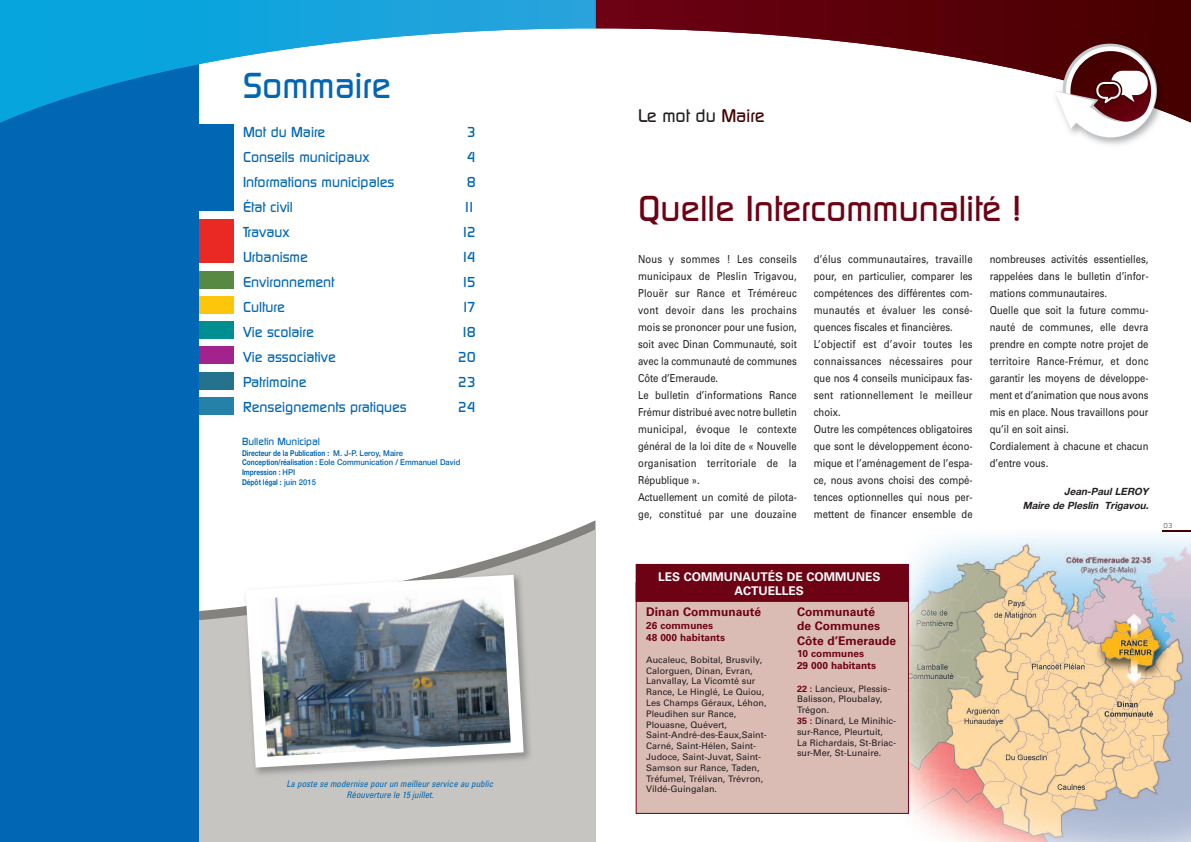
<style>
.page{position:relative;width:1191px;height:842px;background:#fff}
.page>*{position:absolute;margin:0;border:0;box-sizing:border-box;transform-origin:0 0}
.t1{font:500 35px "Digital";color:#6e0215}
.t2{font:500 35px "Digital";color:#0166b3}
.t3{font:500 17.7px "Digital";color:#231f20}
.t4{font:500 14px/25px "Digital";color:#0166b3}
.t5{font:500 14px/25px "Digital";letter-spacing:-.185em;color:#0166b3;text-align:right}
.t6{font:700 12px/14.4px "Univers";color:#6e0215}
.t7{font:700 12px/14.4px "Univers";color:#fff;text-align:center}
.t8{font:11px/17px "Univers";color:#231f20;scale:.86 1}
.t9{font:700 10px/12px "Univers";color:#6e0215}
.t10{font:italic 700 10px/14px "Helvetica Neue LT";color:#231f20;text-align:right}
.t11{font:500 10px "Digital";color:#0166b3}
.t12{font:9px/10.8px "Univers";color:#231f20}
.t13{font:italic condensed 9px/10.8px "Univers";color:#0166b3;text-align:center}
.t14{font:700 8px/9.6px "Helvetica Neue LT";color:#0166b3;scale:.82 1}
.t15{font:500 7px "Digital";color:#84827e}
.s1{font-weight:500}
.s2{color:#430000}
.s3{font-weight:700;color:#6e0215}
</style>
<div class="page">
<img style="left:872px;top:530px;width:319px;height:312px">
<div style="left:636px;top:583px;width:272px;height:230px;background:#dabcb5"></div>
<div style="left:636px;top:582px;width:272px;height:232px;border:1px solid #6e0215"></div>
<div style="left:190px;top:125px;width:43px;height:86px;background:#0166b3"></div>
<div style="left:187px;top:219px;width:46px;height:44px;background:#ea2924"></div>
<div style="left:185px;top:271px;width:48px;height:17px;background:#578943"></div>
<div style="left:192px;top:296px;width:41px;height:17px;background:#fec50d"></div>
<div style="left:192px;top:322px;width:41px;height:17px;background:#008e91"></div>
<div style="left:191px;top:347px;width:42px;height:17px;background:#a2238e"></div>
<div style="left:197px;top:372px;width:36px;height:17px;background:#25728f"></div>
<div style="left:197px;top:398px;width:36px;height:17px;background:#2681a8"></div>
<svg style="left:1162px;top:531px;width:29px;height:1px"></svg>
<svg style="left:595px;top:0;width:596px;height:123px"></svg>
<img style="left:1044px;top:116px;width:131px;height:29px">
<img style="left:1044px;top:29px;width:131px;height:87px">
<svg style="left:1062px;top:44px;width:94px;height:94px"></svg>
<svg style="left:1065px;top:46px;width:90px;height:90px"></svg>
<svg style="left:1070px;top:51px;width:81px;height:81px"></svg>
<svg style="left:1055px;top:71px;width:100px;height:66px"></svg>
<svg style="left:198px;top:529px;width:397px;height:313px;fill:#c6c5c1"></svg>
<img style="left:242px;top:570px;width:295px;height:211px">
<svg style="left:246px;top:575px;width:277px;height:192px"></svg>
<img style="left:258px;top:585px;width:253px;height:172px">
<div style="left:0;top:0;width:198px;height:842px;background:#0166b3"></div>
<svg style="left:0;top:0;width:595px;height:129px"></svg>
<div style="left:636px;top:565px;width:272px;height:36px;background:#6e0215"></div>
<div style="left:636px;top:564px;width:272px;height:38px;border:1px solid #6e0215"></div>
<h1 class="t2" style="left:243px;top:65px;width:149px">Sommaire</h1>
<p class="t4" style="left:243px;top:119px;width:165px">Mot du Maire<br>Conseils municipaux<br>Informations municipales<br>État civil<br>Travaux<br>Urbanisme<br>Environnement<br>Culture<br>Vie scolaire<br>Vie associative<br>Patrimoine<br>Renseignements pratiques</p>
<p class="t5" style="left:458px;top:119px;width:20px">3<br>4<br>8<br>11<br>12<br>14<br>15<br>17<br>18<br>20<br>23<br>24</p>
<p class="t11" style="left:242px;top:436px;width:79px">Bulletin Municipal</p>
<p class="t14" style="left:242px;top:449px;width:268px">Directeur de la Publication : <span class="s1">M. J-P. Leroy, Maire </span>Conception/réalisation : <span class="s1">Eole Communication / Emmanuel David </span>Impression : <span class="s1">HPI<br></span>Dépôt légal : <span class="s1">juin 2015</span></p>
<p class="t13" style="left:286px;top:779px;width:208px">La poste se modernise pour un meilleur service au public<br>Réouverture le 15 juillet.</p>
<h2 class="t3" style="left:638px;top:105px;width:128px">Le mot du <span class="s2">Maire</span></h2>
<h1 class="t1" style="left:638px;top:189px;width:385px">Quelle Intercommunalité !</h1>
<p class="t8" style="left:638px;top:252px;width:186px">Nous y sommes ! Les conseils municipaux de Pleslin Trigavou,<br>Plouër sur Rance et Tréméreuc vont devoir dans les prochains mois se prononcer pour une fusion, soit avec Dinan Communauté, soit avec la communauté de communes<br>Côte d’Emeraude.<br>Le bulletin d’informations Rance<br>Frémur distribué avec notre bulletin municipal, évoque le contexte général de la loi dite de « Nouvelle organisation territoriale de la<br>République ».<br>Actuellement un comité de pilota&shy;ge, constitué par une douzaine</p>
<p class="t8" style="left:989px;top:252px;width:186px">nombreuses activités essentielles, rappelées dans le bulletin d’infor&shy;mations communautaires.<br>Quelle que soit la future commu&shy;nauté de communes, elle devra prendre en compte notre projet de territoire Rance-Frémur, et donc garantir les moyens de développe&shy;ment et d’animation que nous avons mis en place. Nous travaillons pour qu’il en soit ainsi.<br>Cordialement à chacune et chacun d’entre vous.</p>
<p class="t8" style="left:814px;top:252px;width:186px">d’élus communautaires, travaille pour, en particulier, comparer les compétences des différentes com&shy;munautés et évaluer les consé&shy;quences fiscales et financières.<br>L’objectif est d’avoir toutes les connaissances nécessaires pour que nos 4 conseils municipaux fas&shy;sent rationnellement le meilleur choix.<br>Outre les compétences obligatoires que sont le développement écono&shy;mique et l’aménagement de l’espa&shy;ce, nous avons choisi des compé&shy;tences optionnelles qui nous per&shy;mettent de financer ensemble de</p>
<p class="t10" style="left:1022px;top:485px;width:129px">Jean-Paul LEROY<br>Maire de Pleslin Trigavou.</p>
<p class="t15" style="left:1163px;top:521px;width:11px">03</p>
<p class="t7" style="left:658px;top:570px;width:224px">LES COMMUNAUTÉS DE COMMUNES<br>ACTUELLES</p>
<p class="t6" style="left:646px;top:605px;width:116px">Dinan Communauté</p>
<p class="t9" style="left:646px;top:620px;width:80px">26 communes<br>48 000 habitants</p>
<p class="t12" style="left:646px;top:655px;width:122px">Aucaleuc, Bobital, Brusvily,<br>Calorguen, Dinan, Evran,<br>Lanvallay, La Vicomté sur<br>Rance, Le Hinglé, Le Quiou,<br>Les Champs Géraux, Léhon,<br>Pleudihen sur Rance,<br>Plouasne, Quévert,<br>Saint-André-des-Eaux,Saint-<br>Carné, Saint-Hélen, Saint-<br>Judoce, Saint-Juvat, Saint-<br>Samson sur Rance, Taden,<br>Tréfumel, Trélivan, Trévron,<br>Vildé-Guingalan.</p>
<p class="t6" style="left:797px;top:605px;width:101px">Communauté<br>de Communes<br>Côte d’Emeraude</p>
<p class="t9" style="left:797px;top:649px;width:80px">10 communes<br>29 000 habitants</p>
<p class="t12" style="left:797px;top:684px;width:101px"><span class="s3">22 :</span> Lancieux, Plessis-<br>Balisson, Ploubalay,<br>Trégon.<br><span class="s3">35 :</span> Dinard, Le Minihic&shy;sur-Rance, Pleurtuit,<br>La Richardais, St-Briac&shy;sur-Mer, St-Lunaire.</p>
</div>
